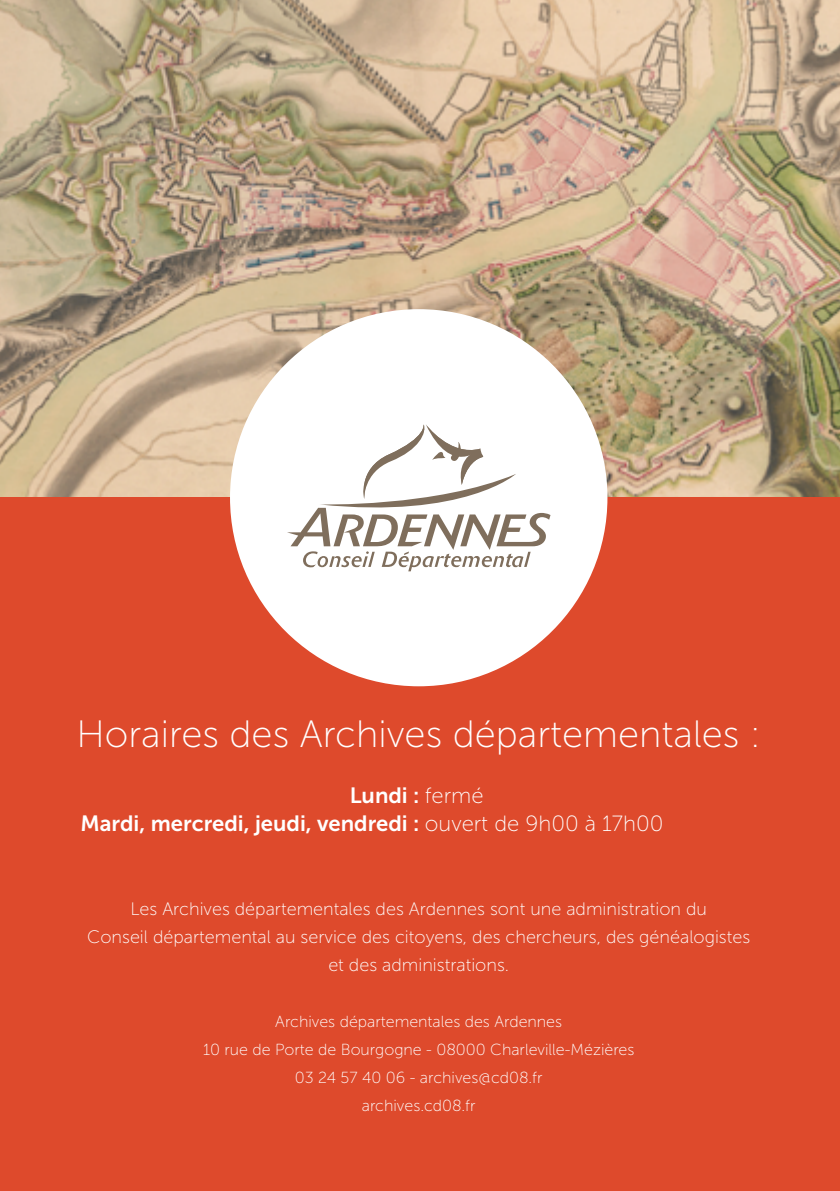
<style>
.page{position:relative;width:840px;height:1191px;background:#fff}
.page>*{position:absolute;margin:0;border:0;box-sizing:border-box;transform-origin:0 0}
.t1{font:38px "Museo Sans 100";color:#fff}
.t2{font:22px/28px "Museo Sans 700";color:#fff}
.t3{font:18px/28px "Museo Sans 100";color:#fff;text-align:center}
.t4{font:16px/28px "Museo Sans 100";color:#fff;text-align:center}
.s1{font-family:"Museo Sans 100"}
</style>
<div class="page">
<img style="left:0;top:0;width:839px;height:498px">
<div style="left:0;top:498px;width:839px;height:693px;background:#de4a2c"></div>
<div style="left:230px;top:309px;width:377px;height:377px;background:#fff;border-radius:50%"></div>
<svg style="left:287px;top:424px;width:263px;height:147px"></svg>
<h1 class="t1" style="left:76px;top:713px;width:685px">Horaires des Archives départementales :</h1>
<p class="t2" style="left:80px;top:781px;width:584px;text-indent:269px">Lundi : <span class="s1">fermé<br></span>Mardi, mercredi, jeudi, vendredi : <span class="s1">ouvert de 9h00 à 17h00</span></p>
<p class="t3" style="left:87px;top:895px;width:664px">Les Archives départementales des Ardennes sont une administration du<br>Conseil départemental au service des citoyens, des chercheurs, des généalogistes et des administrations.</p>
<p class="t4" style="left:203px;top:1007px;width:432px">Archives départementales des Ardennes<br>10 rue de Porte de Bourgogne - 08000 Charleville-Mézières 03 24 57 40 06 - archives@cd08.fr<br>archives.cd08.fr</p>
</div>
